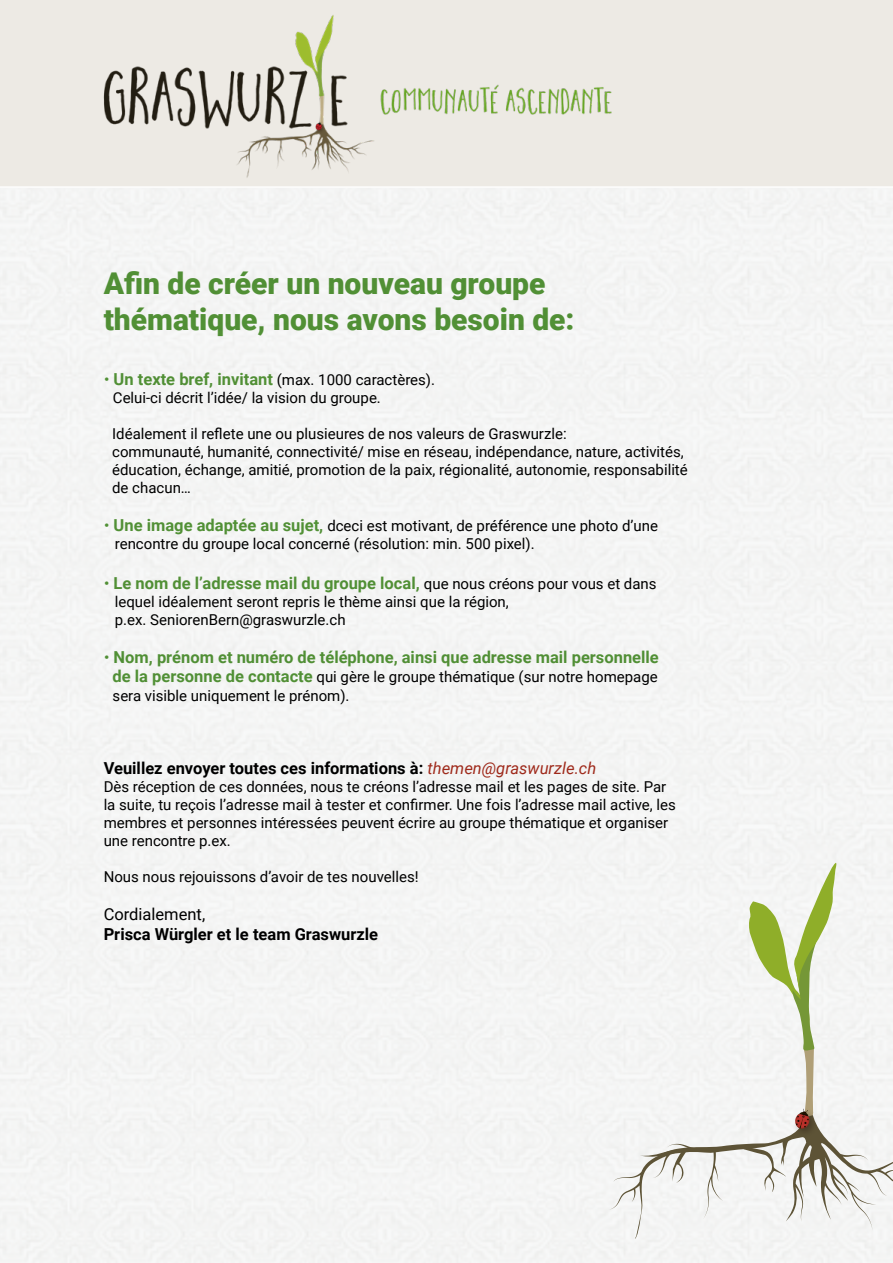
<style>
.page{position:relative;width:893px;height:1263px;background:#fff}
.page>*{position:absolute;margin:0;border:0;box-sizing:border-box;transform-origin:0 0}
.t1{font:900 30px/36px "Roboto";color:#539337}
.t2{font:700 16.5px "Roboto";color:#539337}
.t3{font:700 16.5px "Roboto";color:#000}
.t4{font:16.5px "Roboto";color:#000}
.t5{font:15px/18px "Roboto";color:#000}
.s1{font-family:"Raleway";font-weight:700;font-size:16.5px;color:#539337}
.s2{font-weight:700;font-size:16.5px;color:#539337}
.s3{font-family:"Raleway"}
.s4{font-weight:400;font-size:15px;color:#000}
.s5{font-weight:400;font-style:italic;color:#a32c1d}
</style>
<div class="page">
<div style="left:0;top:0;width:893px;height:187px;background:#edeae4"></div>
<img style="left:103px;top:15px;width:509px;height:163px">
<hr style="left:0;top:186px;width:893px;height:2px;background:#fff">
<svg style="left:609px;top:862px;width:284px;height:377px"></svg>
<h1 class="t1" style="left:104px;top:264px;width:472px">Afin de créer un nouveau groupe thématique, nous avons besoin de:</h1>
<p class="t5" style="left:113px;top:371px;width:324px;text-indent:-9px"><span class="s1">•</span> <span class="s2">Un texte bref, invitant</span> (max. 1000 caractères).<br>Celui-ci décrit l’idée/ la vision du groupe.</p>
<p class="t5" style="left:112px;top:425px;width:577px">Idéalement il reflete une ou plusieures de nos valeurs de Graswurzle:<br>communauté, humanité, connectivité/ mise en réseau, indépendance, nature, activités, éducation, échange, amitié, promotion de la paix, régionalité, autonomie, responsabilité de chacun…</p>
<p class="t5" style="left:115px;top:516px;width:545px;text-indent:-11px"><span class="s1">•</span> <span class="s2">Une image adaptée au sujet,</span> dceci est motivant, de préférence une photo d’une rencontre du groupe local concerné (résolution: min. 500 pixel).</p>
<p class="t2" style="left:104px;top:571px;width:554px"><span class="s3">•</span> Le nom de l’adresse mail du groupe local, <span class="s4">que nous créons pour vous et dans</span></p>
<p class="t5" style="left:115px;top:592px;width:396px">lequel idéalement seront repris le thème ainsi que la région, p.ex. SeniorenBern@graswurzle.ch</p>
<p class="t2" style="left:104px;top:645px;width:557px"><span class="s3">•</span> Nom, prénom et numéro de téléphone, ainsi que adresse mail personnelle</p>
<p class="t5" style="left:113px;top:668px;width:547px"><span class="s2">de la personne de contacte</span> qui gère le groupe thématique (sur notre homepage sera visible uniquement le prénom).</p>
<p class="t3" style="left:104px;top:757px;width:494px">Veuillez envoyer toutes ces informations à: <span class="s5">themen@graswurzle.ch</span></p>
<p class="t5" style="left:104px;top:777px;width:574px">Dès réception de ces données, nous te créons l’adresse mail et les pages de site. Par la suite, tu reçois l’adresse mail à tester et confirmer. Une fois l’adresse mail active, les membres et personnes intéressées peuvent écrire au groupe thématique et organiser une rencontre p.ex.</p>
<p class="t5" style="left:104px;top:867px;width:316px">Nous nous rejouissons d’avoir de tes nouvelles!</p>
<p class="t4" style="left:104px;top:903px;width:103px">Cordialement,</p>
<p class="t3" style="left:104px;top:922px;width:276px">Prisca Würgler et le team Graswurzle</p>
</div>
